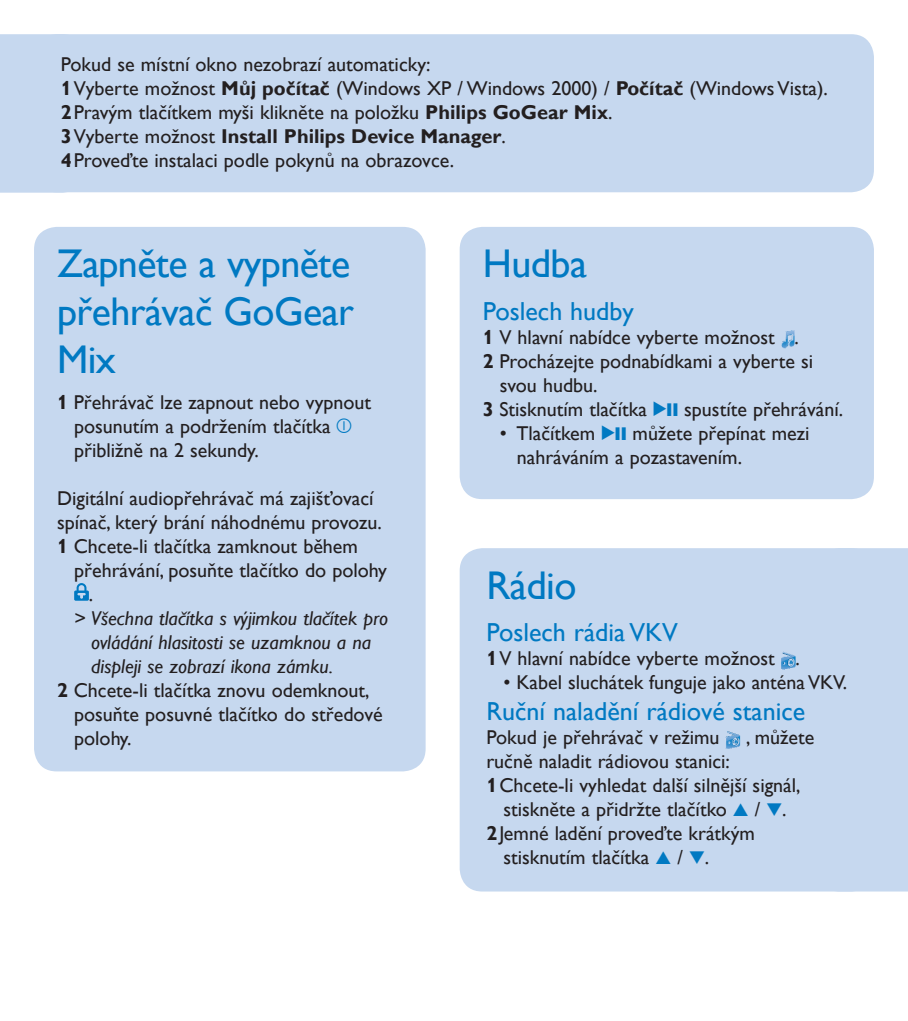
<style>
.page{position:relative;width:908px;height:1021px;background:#fff}
.page>*{position:absolute;margin:0;border:0;box-sizing:border-box;transform-origin:0 0}
.t1{font:40px/48px "Gill Sans Alt One WGL";letter-spacing:-.015em;color:#0079c2;text-align:justify}
.t2{font:26px "Gill Sans Alt One WGL";color:#0079c2}
.t3{font:20px/24px "Gill Sans Alt One WGL";color:#231f20}
.t4{font:italic 20px "Gill Sans Alt One WGL";color:#231f20}
.s1{font-weight:700}
.s2{font-family:"Audio Six 6";color:#0079c2}
.s3{font-family:"Gill Alt One"}
.s4{font-family:"Audio Four 4";color:#0079c2}
</style>
<div class="page">
<div style="left:855px;top:548px;width:52px;height:343px;background:#c6d8ef"></div>
<div style="left:0;top:34px;width:85px;height:159px;background:#c6d8ef"></div>
<div style="left:34px;top:227px;width:391px;height:544px;background:#c6d8ef;border-radius:23px"></div>
<svg style="left:74px;top:583px;width:15px;height:17px"></svg>
<div style="left:459px;top:227px;width:414px;height:272px;background:#c6d8ef;border-radius:23px"></div>
<img style="left:781px;top:330px;width:13px;height:18px">
<div style="left:459px;top:548px;width:414px;height:343px;background:#c6d8ef;border-radius:23px"></div>
<img style="left:781px;top:651px;width:14px;height:18px">
<img style="left:725px;top:731px;width:14px;height:17px">
<div style="left:34px;top:34px;width:839px;height:158px;background:#c6d8ef;border-radius:23px"></div>
<p class="t3" style="left:61px;top:52px;width:768px">Pokud se místní okno nezobrazí automaticky:<br><span class="s1">1</span>Vyberte možnost <span class="s1">Můj počítač</span> (Windows XP / Windows 2000) / <span class="s1">Počítač</span> (Windows Vista).<br><span class="s1">2</span>Pravým tlačítkem myši klikněte na položku <span class="s1">Philips GoGear Mix</span>.<br><span class="s1">3</span>Vyberte možnost <span class="s1">Install Philips Device Manager</span>.<br><span class="s1">4</span>Proveďte instalaci podle pokynů na obrazovce.</p>
<h1 class="t1" style="left:57px;top:239px;width:298px">Zapněte a vypněte přehrávač GoGear Mix</h1>
<p class="t3" style="left:74px;top:389px;width:298px;text-indent:-17px"><span class="s1">1</span> Přehrávač lze zapnout nebo vypnout posunutím a podržením tlačítka <span class="s2">z </span>přibližně na 2 sekundy.</p>
<p class="t3" style="left:57px;top:485px;width:326px">Digitální audiopřehrávač má zajišťovací spínač, který brání náhodnému provozu.<br><span class="s1">1</span> Chcete-li tlačítka zamknout během</p>
<p class="t3" style="left:74px;top:557px;width:314px">přehrávání, posuňte tlačítko do polohy</p>
<p class="t3" style="left:89px;top:581px;width:6px">.</p>
<p class="t4" style="left:74px;top:604px;width:315px"><span class="s3">&gt;</span> Všechna tlačítka s výjimkou tlačítek pro</p>
<p class="t4" style="left:91px;top:628px;width:281px">ovládání hlasitosti se uzamknou a na</p>
<p class="t4" style="left:91px;top:652px;width:243px">displeji se zobrazí ikona zámku.</p>
<p class="t3" style="left:57px;top:677px;width:314px"><span class="s1">2</span> Chcete-li tlačítka znovu odemknout,</p>
<p class="t3" style="left:74px;top:701px;width:310px">posuňte posuvné tlačítko do středové</p>
<p class="t3" style="left:74px;top:725px;width:59px">polohy.</p>
<h1 class="t1" style="left:482px;top:239px;width:106px">Hudba</h1>
<h2 class="t2" style="left:482px;top:293px;width:152px">Poslech hudby</h2>
<p class="t3" style="left:482px;top:325px;width:317px"><span class="s1">1</span> V hlavní nabídce vyberte možnost .</p>
<p class="t3" style="left:482px;top:349px;width:332px"><span class="s1">2</span> Procházejte podnabídkami a vyberte si</p>
<p class="t3" style="left:499px;top:373px;width:99px">svou hudbu.</p>
<p class="t3" style="left:482px;top:397px;width:362px"><span class="s1">3</span> Stisknutím tlačítka <span class="s4">2;</span> spustíte přehrávání.</p>
<p class="t3" style="left:516px;top:421px;width:294px;text-indent:-17px">• Tlačítkem <span class="s4">2;</span> můžete přepínat mezi nahráváním a pozastavením.</p>
<h1 class="t1" style="left:486px;top:560px;width:92px">Rádio</h1>
<h2 class="t2" style="left:486px;top:614px;width:193px">Poslech rádia VKV</h2>
<p class="t3" style="left:486px;top:646px;width:315px"><span class="s1">1</span>V hlavní nabídce vyberte možnost .</p>
<p class="t3" style="left:503px;top:670px;width:345px">• Kabel sluchátek funguje jako anténa VKV.</p>
<h2 class="t2" style="left:486px;top:693px;width:320px">Ruční naladění rádiové stanice</h2>
<p class="t3" style="left:486px;top:725px;width:234px">Pokud je přehrávač v režimu</p>
<p class="t3" style="left:745px;top:725px;width:70px">, můžete</p>
<p class="t3" style="left:486px;top:749px;width:245px">ručně naladit rádiovou stanici:</p>
<p class="t3" style="left:486px;top:773px;width:315px"><span class="s1">1</span>Chcete-li vyhledat další silnější signál,</p>
<p class="t3" style="left:503px;top:797px;width:284px">stiskněte a přidržte tlačítko <span class="s4">3</span> / <span class="s4">4</span>.</p>
<p class="t3" style="left:486px;top:821px;width:270px"><span class="s1">2</span>Jemné ladění proveďte krátkým</p>
<p class="t3" style="left:503px;top:845px;width:207px">stisknutím tlačítka <span class="s4">3</span> / <span class="s4">4</span>.</p>
</div>
